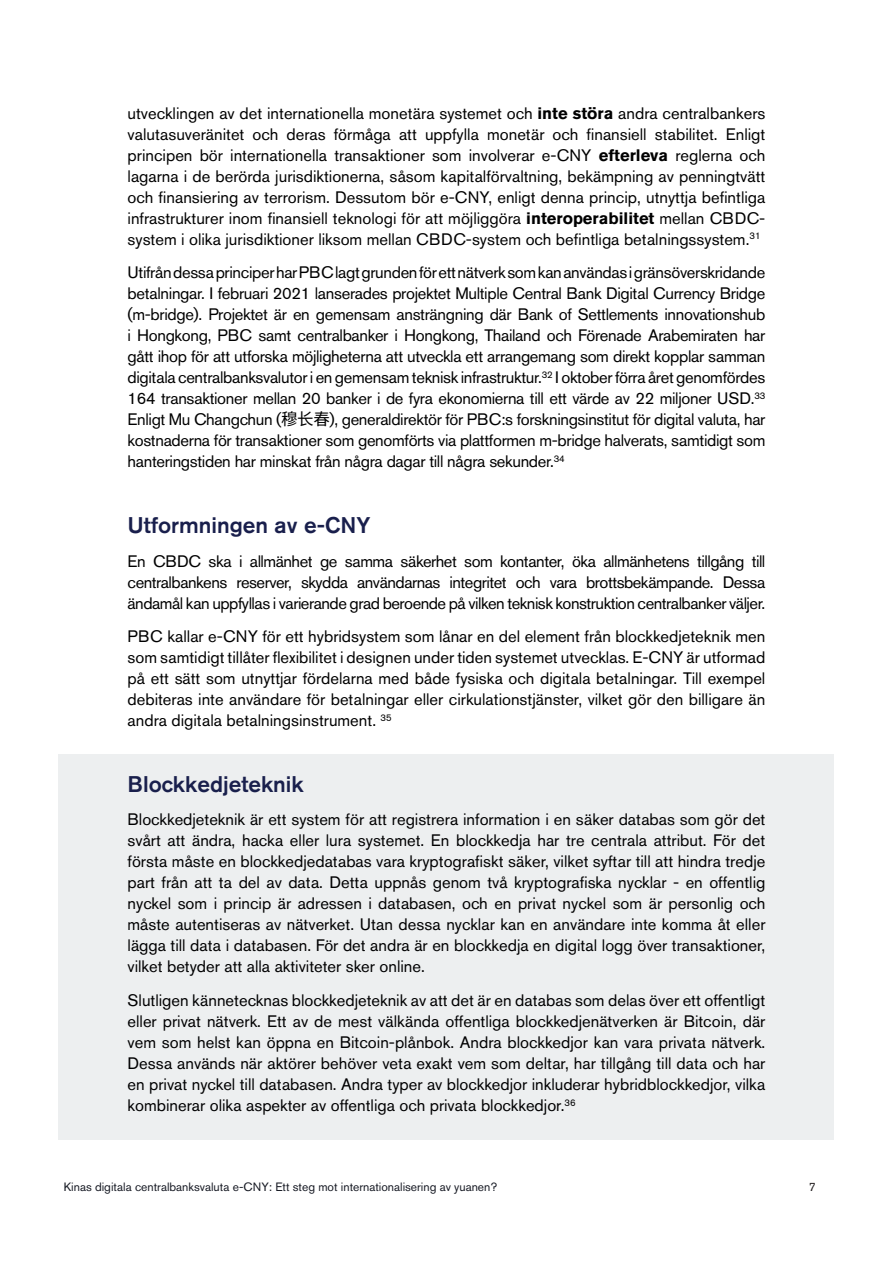
<style>
.page{position:relative;width:893px;height:1263px;background:#fff}
.page>*{position:absolute;margin:0;border:0;box-sizing:border-box;transform-origin:0 0}
.Rubrik_2{font:500 22.5px "Akzidenz Grotesk BE";color:#191f4c}
.Brödtext{font:16.5px/21px "Akzidenz Grotesk BE";color:#000001;text-align:justify}
.t1{font:12px "Akzidenz Grotesk BE";color:#161923}
.t2{font:12px "Akzidenz Grotesk BE";color:#231f20}
.s1{font-weight:700}
.s2{font-family:"Noto Sans SC"}
</style>
<div class="page">
<div style="left:59px;top:754px;width:775px;height:386px;background:#edeff0"></div>
<p class="Brödtext" style="left:128px;top:102px;width:639px">utvecklingen av det internationella monetära systemet och <span class="s1">inte störa</span> andra centralbankers valutasuveränitet och deras förmåga att uppfylla monetär och finansiell stabilitet. Enligt principen bör internationella transaktioner som involverar e-CNY <span class="s1">efterleva</span> reglerna och lagarna i de berörda jurisdiktionerna, såsom kapitalförvaltning, bekämpning av penningtvätt och finansiering av terrorism. Dessutom bör e-CNY, enligt denna princip, utnyttja befintliga infrastrukturer inom finansiell teknologi för att möjliggöra <span class="s1">interoperabilitet</span> mellan CBDC&shy;system i olika jurisdiktioner liksom mellan CBDC-system och befintliga betalningssystem.<sup>31</sup></p>
<p class="Brödtext" style="left:128px;top:262px;width:639px">Utifrån dessa principer har PBC lagt grunden för ett nätverk som kan användas i gränsöverskridande betalningar. I februari 2021 lanserades projektet Multiple Central Bank Digital Currency Bridge (m-bridge). Projektet är en gemensam ansträngning där Bank of Settlements innovationshub i Hongkong, PBC samt centralbanker i Hongkong, Thailand och Förenade Arabemiraten har gått ihop för att utforska möjligheterna att utveckla ett arrangemang som direkt kopplar samman digitala centralbanksvalutor i en gemensam teknisk infrastruktur.<sup>32</sup> I oktober förra året genomfördes 164 transaktioner mellan 20 banker i de fyra ekonomierna till ett värde av 22 miljoner USD.<sup>33<br></sup>Enligt Mu Changchun (<span class="s2">穆长春</span>), generaldirektör för PBC:s forskningsinstitut för digital valuta, har kostnaderna för transaktioner som genomförts via plattformen m-bridge halverats, samtidigt som hanteringstiden har minskat från några dagar till några sekunder.<sup>34</sup></p>
<p class="Rubrik_2" style="left:128px;top:511px;width:244px">Utformningen av e-CNY</p>
<p class="Brödtext" style="left:128px;top:550px;width:639px">En CBDC ska i allmänhet ge samma säkerhet som kontanter, öka allmänhetens tillgång till centralbankens reserver, skydda användarnas integritet och vara brottsbekämpande. Dessa ändamål kan uppfyllas i varierande grad beroende på vilken teknisk konstruktion centralbanker väljer.</p>
<p class="Brödtext" style="left:128px;top:626px;width:639px">PBC kallar e-CNY för ett hybridsystem som lånar en del element från blockkedjeteknik men som samtidigt tillåter flexibilitet i designen under tiden systemet utvecklas. E-CNY är utformad på ett sätt som utnyttjar fördelarna med både fysiska och digitala betalningar. Till exempel debiteras inte användare för betalningar eller cirkulationstjänster, vilket gör den billigare än andra digitala betalningsinstrument. <sup>35</sup></p>
<p class="Rubrik_2" style="left:128px;top:770px;width:178px">Blockkedjeteknik</p>
<p class="Brödtext" style="left:128px;top:809px;width:639px">Blockkedjeteknik är ett system för att registrera information i en säker databas som gör det svårt att ändra, hacka eller lura systemet. En blockkedja har tre centrala attribut. För det första måste en blockkedjedatabas vara kryptografiskt säker, vilket syftar till att hindra tredje part från att ta del av data. Detta uppnås genom två kryptografiska nycklar - en offentlig nyckel som i princip är adressen i databasen, och en privat nyckel som är personlig och måste autentiseras av nätverket. Utan dessa nycklar kan en användare inte komma åt eller lägga till data i databasen. För det andra är en blockkedja en digital logg över transaktioner, vilket betyder att alla aktiviteter sker online.</p>
<p class="Brödtext" style="left:128px;top:990px;width:639px">Slutligen kännetecknas blockkedjeteknik av att det är en databas som delas över ett offentligt eller privat nätverk. Ett av de mest välkända offentliga blockkedjenätverken är Bitcoin, där vem som helst kan öppna en Bitcoin-plånbok. Andra blockkedjor kan vara privata nätverk.<br>Dessa används när aktörer behöver veta exakt vem som deltar, har tillgång till data och har en privat nyckel till databasen. Andra typer av blockkedjor inkluderar hybridblockkedjor, vilka kombinerar olika aspekter av offentliga och privata blockkedjor.<sup>36</sup></p>
<p class="t1" style="left:64px;top:1180px;width:435px">Kinas digitala centralbanksvaluta e-CNY: Ett steg mot internationalisering av yuanen?</p>
<p class="t2" style="left:809px;top:1180px;width:8px">7</p>
</div>
